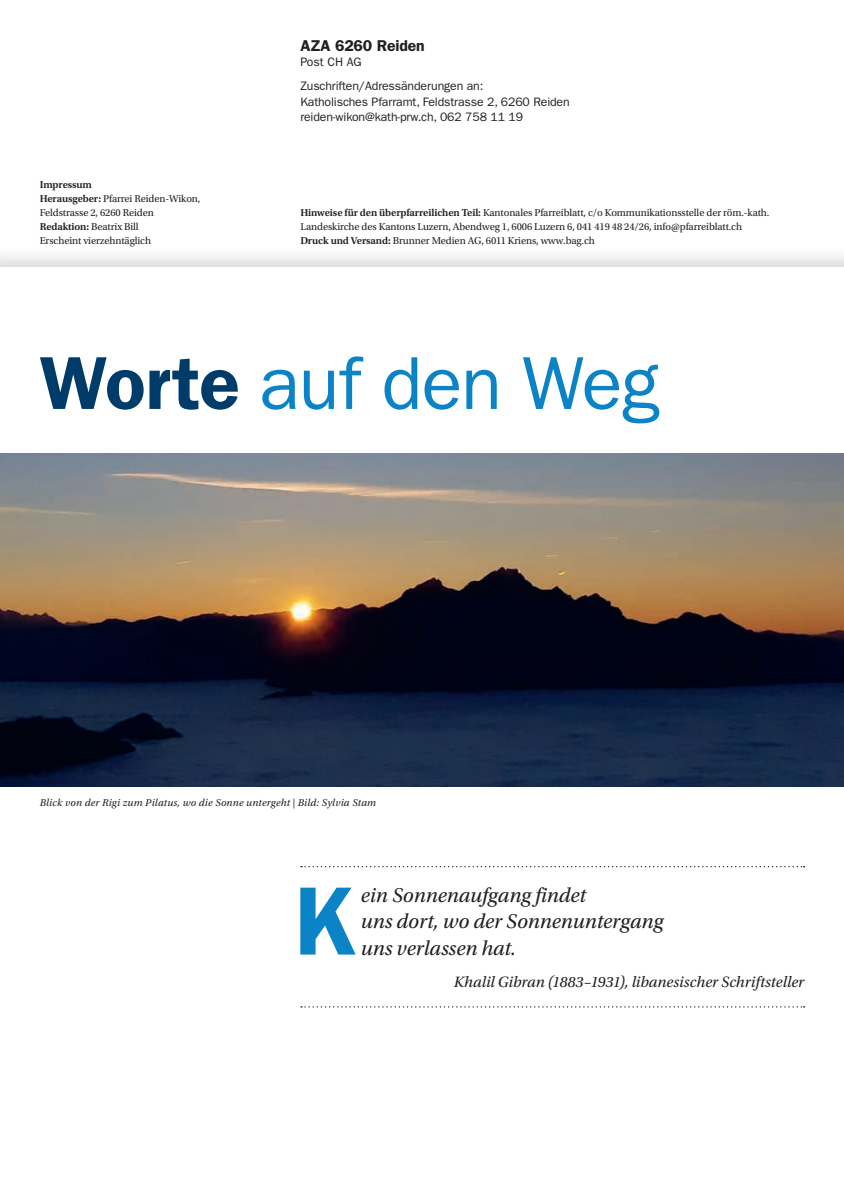
<style>
.page{position:relative;width:844px;height:1191px;background:#fff}
.page>*{position:absolute;margin:0;border:0;box-sizing:border-box;transform-origin:0 0}
.t1{font:600 97.48px "ITC Franklin Gothic Std";color:#0a83c7}
.t2{font:75.25px "ITC Franklin Gothic Std";letter-spacing:-.01em;color:#0a83c7}
.t3{font:italic 21px/26.2px "Utopia Std";color:#231f20}
.t4{font:italic 15.75px "Utopia Std";color:#231f20}
.t5{font:600 15.75px "ITC Franklin Gothic Std";letter-spacing:-.01em;color:#231f20}
.t6{font:12.25px/23.6px "ITC Franklin Gothic Std";letter-spacing:-.01em;color:#231f20}
.t7{font:10.5px/14px "Utopia Std";letter-spacing:-.01em;color:#231f20}
.t8{font:italic 10.5px "Utopia Std";letter-spacing:.02em;color:#231f20}
.s1{font-weight:600}
.s2{font-weight:600;color:#003c6a}
</style>
<div class="page">
<div style="left:0;top:245px;width:843px;height:946px;background:#231f20;opacity:.2"></div>
<div style="left:0;top:267px;width:843px;height:924px;background:#fff"></div>
<img style="left:0;top:454px;width:843px;height:332px">
<svg style="left:301px;top:866px;width:503px;height:1px"></svg>
<svg style="left:301px;top:1006px;width:503px;height:1px"></svg>
<p class="t7" style="left:40px;top:178px;width:162px"><span class="s1">Impressum<br>Herausgeber:</span> Pfarrei Reiden-Wikon,<br>Feldstrasse 2, 6260 Reiden<br><span class="s1">Redaktion:</span> Beatrix Bill<br>Erscheint vierzehntäglich</p>
<h3 class="t5" style="left:300px;top:36px;width:126px">AZA 6260 Reiden</h3>
<p class="t6" style="left:300px;top:50px;width:184px">Post CH AG<br>Zuschriften/Adressänderungen an:</p>
<p class="t6" style="left:300px;top:94px;width:271px;line-height:15.8px">Katholisches Pfarramt, Feldstrasse 2, 6260 Reiden reiden-wikon@kath-prw.ch, 062 758 11 19</p>
<p class="t7" style="left:300px;top:206px;width:470px"><span class="s1">Hinweise für den überpfarreilichen Teil:</span> Kantonales Pfarreiblatt, c/o Kommunikationsstelle der röm.-kath.<br>Landeskirche des Kantons Luzern, Abendweg 1, 6006 Luzern 6, 041 419 48 24/26, info@pfarreiblatt.ch<br><span class="s1">Druck und Versand:</span> Brunner Medien AG, 6011 Kriens, www.bag.ch</p>
<h2 class="t2" style="left:40px;top:340px;width:621px"><span class="s2">Worte</span> auf den Weg</h2>
<p class="t8" style="left:40px;top:797px;width:338px">Blick von der Rigi zum Pilatus, wo die Sonne untergeht | Bild: Sylvia Stam</p>
<h1 class="t1" style="left:294px;top:863px;width:64px">K</h1>
<h3 class="t3" style="left:361px;top:882px;width:304px">ein Sonnenaufgang findet<br>uns dort, wo der Sonnenuntergang uns verlassen hat.</h3>
<h3 class="t4" style="left:453px;top:973px;width:352px">Khalil Gibran (1883–1931), libanesischer Schriftsteller</h3>
</div>
